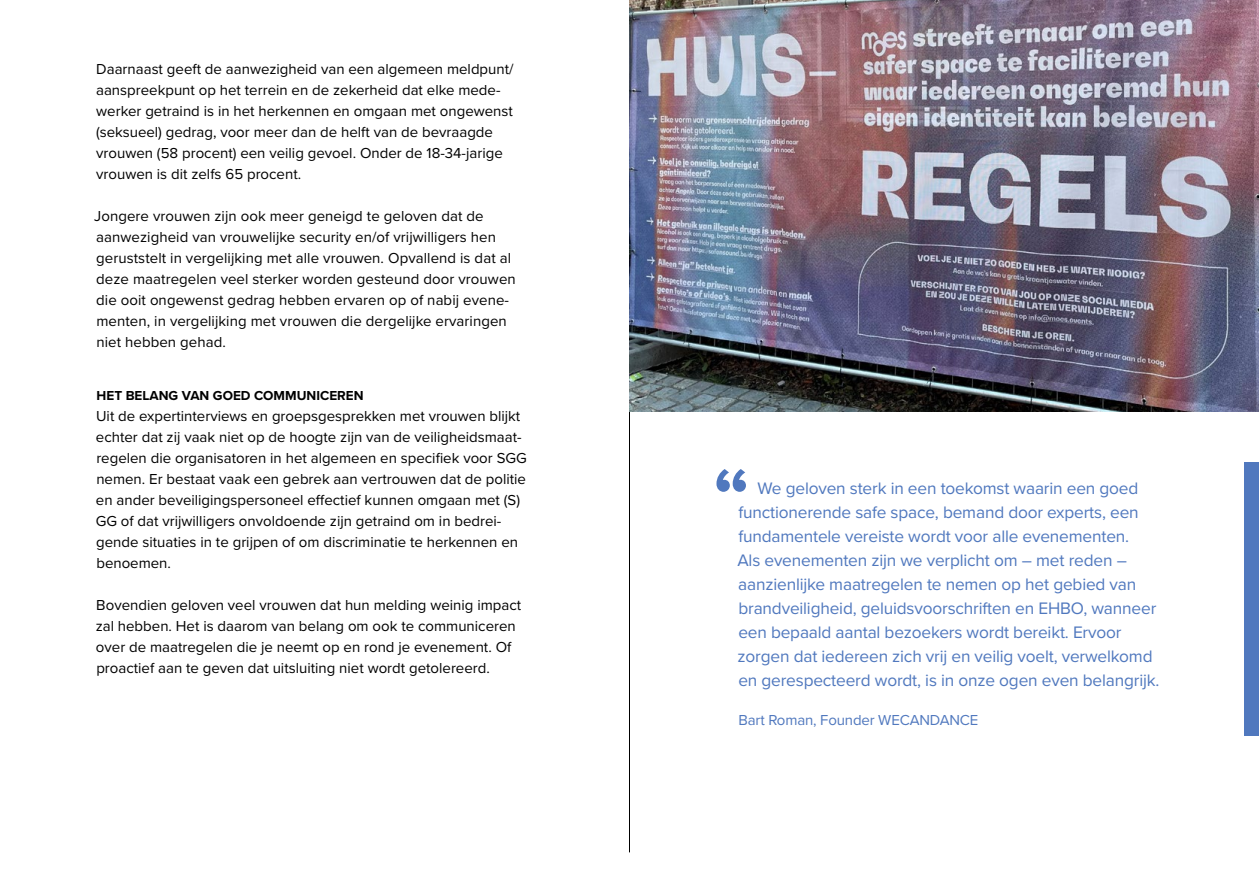
<style>
.page{position:relative;width:1259px;height:893px;background:#fff}
.page>*{position:absolute;margin:0;border:0;box-sizing:border-box;transform-origin:0 0}
.kwowt{font:700 79.5px "Proxima Nova";color:#5078be}
.kwowt-2{font:17.25px/24px "Proxima Nova";letter-spacing:-.01em;color:#5078be}
.body_copy{font:15px/21px "Proxima Nova";color:#000}
.kwowt-3{font:15px "Proxima Nova";letter-spacing:-.01em;color:#5078be}
.Heading4{font:700 13.5px "Proxima Nova";color:#000}
</style>
<div class="page">
<hr style="left:629px;top:41px;width:1px;height:811px;background:#000">
<div style="left:1244px;top:463px;width:15px;height:273px;background:#5078be"></div>
<img style="left:629px;top:0;width:630px;height:411px">
<p class="body_copy" style="left:96px;top:58px;width:419px">Daarnaast geeft de aanwezigheid van een algemeen meldpunt/ aanspreekpunt op het terrein en de zekerheid dat elke mede&shy;werker getraind is in het herkennen en omgaan met ongewenst (seksueel) gedrag, voor meer dan de helft van de bevraagde vrouwen (58 procent) een veilig gevoel. Onder de 18-34-jarige vrouwen is dit zelfs 65 procent.</p>
<p class="body_copy" style="left:94px;top:205px;width:423px">Jongere vrouwen zijn ook meer geneigd te geloven dat de aanwezigheid van vrouwelijke security en/of vrijwilligers hen geruststelt in vergelijking met alle vrouwen. Opvallend is dat al deze maatregelen veel sterker worden gesteund door vrouwen die ooit ongewenst gedrag hebben ervaren op of nabij evene&shy;menten, in vergelijking met vrouwen die dergelijke ervaringen niet hebben gehad.</p>
<p class="Heading4" style="left:97px;top:385px;width:268px">HET BELANG VAN GOED COMMUNICEREN</p>
<p class="body_copy" style="left:96px;top:405px;width:433px">Uit de expertinterviews en groepsgesprekken met vrouwen blijkt echter dat zij vaak niet op de hoogte zijn van de veiligheidsmaat&shy;regelen die organisatoren in het algemeen en specifiek voor SGG nemen. Er bestaat vaak een gebrek aan vertrouwen dat de politie en ander beveiligingspersoneel effectief kunnen omgaan met (S)<br>GG of dat vrijwilligers onvoldoende zijn getraind om in bedrei&shy;gende situaties in te grijpen of om discriminatie te herkennen en benoemen.</p>
<p class="body_copy" style="left:96px;top:594px;width:427px">Bovendien geloven veel vrouwen dat hun melding weinig impact zal hebben. Het is daarom van belang om ook te communiceren over de maatregelen die je neemt op en rond je evenement. Of proactief aan te geven dat uitsluiting niet wordt getolereerd.</p>
<p class="kwowt" style="left:713px;top:437px;width:38px">“</p>
<p class="kwowt-2" style="left:737px;top:476px;width:423px;text-indent:20px">We geloven sterk in een toekomst waarin een goed functionerende safe space, bemand door experts, een fundamentele vereiste wordt voor alle evenementen.<br>Als evenementen zijn we verplicht om – met reden – aanzienlijke maatregelen te nemen op het gebied van brandveiligheid, geluidsvoorschriften en EHBO, wanneer een bepaald aantal bezoekers wordt bereikt. Ervoor zorgen dat iedereen zich vrij en veilig voelt, verwelkomd en gerespecteerd wordt, is in onze ogen even belangrijk.</p>
<p class="kwowt-3" style="left:738px;top:709px;width:241px">Bart Roman, Founder WECANDANCE</p>
</div>
